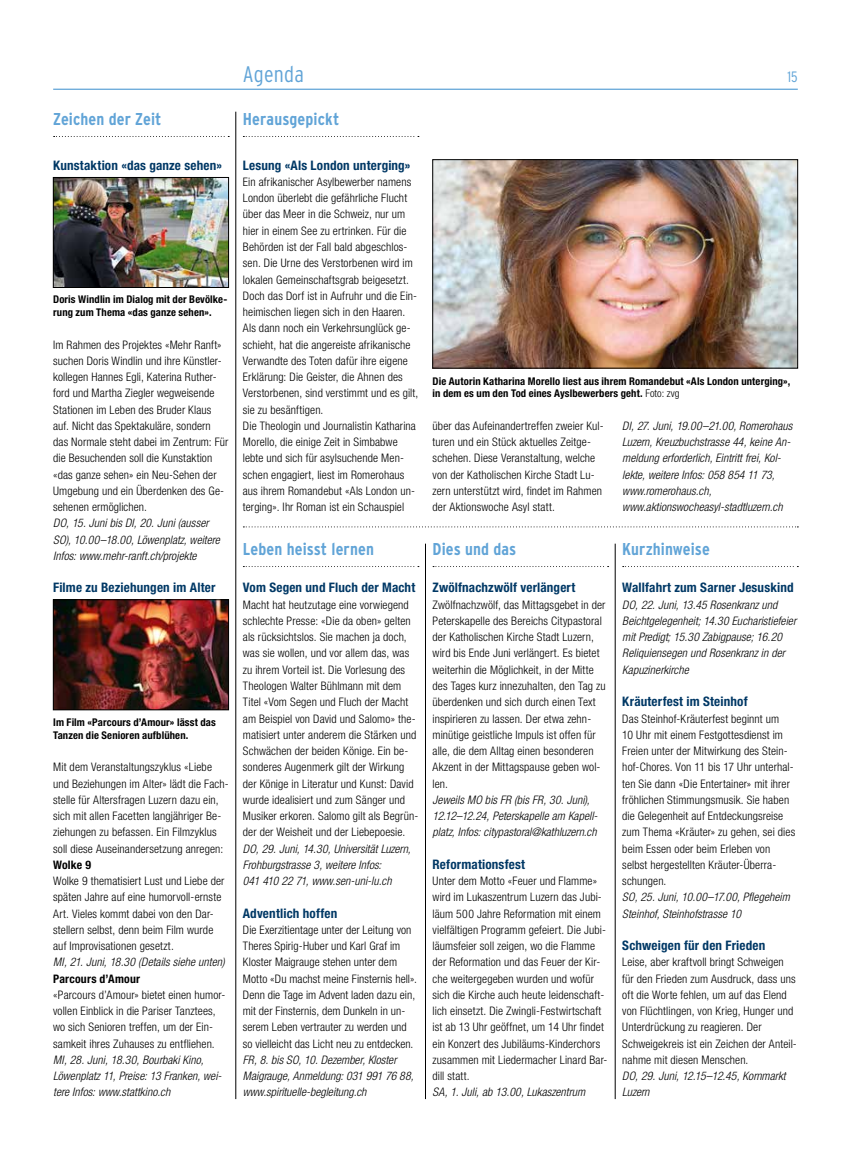
<style>
.page{position:relative;width:851px;height:1170px;background:#fff}
.page>*{position:absolute;margin:0;border:0;box-sizing:border-box;transform-origin:0 0}
.t1{font:300 condensed 22.5px "Interstate";letter-spacing:.01em;color:#61a4d7}
.t2{font:700 condensed 17.12px "Interstate";letter-spacing:.005em;color:#61a4d7}
.t3{font:300 condensed 15px "Interstate";color:#61a4d7}
.t4{font:700 condensed 13.12px "Helvetica Neue LT Std";letter-spacing:.01em;color:#003865}
.t5{font:300 condensed 11.75px/16.2px "Helvetica Neue LT Std";letter-spacing:.01em;color:#000}
.t6{font:italic 300 condensed 11.75px/16.2px "Helvetica Neue LT Std";letter-spacing:.01em;color:#000}
.t7{font:700 condensed 11.75px "Helvetica Neue LT Std";letter-spacing:.015em;color:#000}
.t8{font:700 condensed 10.62px/12.8px "Helvetica Neue LT Std";letter-spacing:.01em;color:#000}
.s1{font-weight:300}
</style>
<div class="page">
<hr style="left:53px;top:89px;width:744px;height:1px;background:#61a4d7">
<svg style="left:243px;top:526px;width:555px;height:1px"></svg>
<svg style="left:433px;top:566px;width:175px;height:1px"></svg>
<svg style="left:54px;top:136px;width:175px;height:1px"></svg>
<svg style="left:622px;top:566px;width:176px;height:1px"></svg>
<svg style="left:243px;top:566px;width:176px;height:1px"></svg>
<hr style="left:615px;top:543px;width:1px;height:555px;background:#000">
<hr style="left:425px;top:543px;width:1px;height:555px;background:#000">
<hr style="left:235px;top:112px;width:1px;height:986px;background:#000">
<svg style="left:243px;top:136px;width:176px;height:1px"></svg>
<img style="left:434px;top:161px;width:361px;height:205px">
<div style="left:432px;top:159px;width:365px;height:209px;border:1px solid #000"></div>
<img style="left:55px;top:179px;width:172px;height:106px">
<div style="left:53px;top:177px;width:176px;height:110px;border:1px solid #000"></div>
<img style="left:55px;top:601px;width:172px;height:107px">
<div style="left:53px;top:599px;width:176px;height:111px;border:1px solid #000"></div>
<h2 class="t2" style="left:53px;top:110px;width:110px">Zeichen der Zeit</h2>
<p class="t4" style="left:53px;top:157px;width:170px">Kunstaktion «das ganze sehen»</p>
<p class="t8" style="left:53px;top:293px;width:176px">Doris Windlin im Dialog mit der Bevölke&shy;rung zum Thema «das ganze sehen».</p>
<p class="t5" style="left:53px;top:336px;width:177px">Im Rahmen des Projektes «Mehr Ranft» suchen Doris Windlin und ihre Künstler&shy;kollegen Hannes Egli, Katerina Ruther&shy;ford und Martha Ziegler wegweisende Stationen im Leben des Bruder Klaus auf. Nicht das Spektakuläre, sondern das Normale steht dabei im Zentrum: Für die Besuchenden soll die Kunstaktion «das ganze sehen» ein Neu-Sehen der Umgebung und ein Überdenken des Ge&shy;sehenen ermöglichen.</p>
<p class="t6" style="left:53px;top:515px;width:168px">DO, 15. Juni bis DI, 20. Juni (ausser<br>SO), 10.00–18.00, Löwenplatz, weitere<br>Infos: www.mehr-ranft.ch/projekte</p>
<p class="t4" style="left:53px;top:579px;width:164px">Filme zu Beziehungen im Alter</p>
<p class="t8" style="left:53px;top:715px;width:164px">Im Film «Parcours d’Amour» lässt das<br>Tanzen die Senioren aufblühen.</p>
<p class="t5" style="left:53px;top:758px;width:177px">Mit dem Veranstaltungszyklus «Liebe und Beziehungen im Alter» lädt die Fach&shy;stelle für Altersfragen Luzern dazu ein, sich mit allen Facetten langjähriger Be&shy;ziehungen zu befassen. Ein Filmzyklus soll diese Auseinandersetzung anregen:</p>
<p class="t7" style="left:53px;top:857px;width:39px">Wolke 9</p>
<p class="t5" style="left:53px;top:872px;width:173px">Wolke 9 thematisiert Lust und Liebe der späten Jahre auf eine humorvoll-ernste Art. Vieles kommt dabei von den Dar&shy;stellern selbst, denn beim Film wurde auf Improvisationen gesetzt.</p>
<p class="t6" style="left:53px;top:954px;width:173px">MI, 21. Juni, 18.30 (Details siehe unten)</p>
<p class="t7" style="left:53px;top:971px;width:88px">Parcours d’Amour</p>
<p class="t5" style="left:53px;top:986px;width:173px">«Parcours d’Amour» bietet einen humor&shy;vollen Einblick in die Pariser Tanztees, wo sich Senioren treffen, um der Ein&shy;samkeit ihres Zuhauses zu entfliehen.</p>
<p class="t6" style="left:53px;top:1051px;width:170px">MI, 28. Juni, 18.30, Bourbaki Kino,<br>Löwenplatz 11, Preise: 13 Franken, wei&shy;tere Infos: www.stattkino.ch</p>
<h1 class="t1" style="left:243px;top:62px;width:63px">Agenda</h1>
<p class="t3" style="left:787px;top:68px;width:12px">15</p>
<h2 class="t2" style="left:243px;top:110px;width:98px">Herausgepickt</h2>
<p class="t4" style="left:243px;top:157px;width:169px">Lesung «Als London unterging»</p>
<p class="t5" style="left:243px;top:173px;width:177px">Ein afrikanischer Asylbewerber namens London überlebt die gefährliche Flucht über das Meer in die Schweiz, nur um hier in einem See zu ertrinken. Für die Behörden ist der Fall bald abgeschlos&shy;sen. Die Urne des Verstorbenen wird im lokalen Gemeinschaftsgrab beigesetzt.<br>Doch das Dorf ist in Aufruhr und die Ein&shy;heimischen liegen sich in den Haaren.<br>Als dann noch ein Verkehrsunglück ge&shy;schieht, hat die angereiste afrikanische Verwandte des Toten dafür ihre eigene Erklärung: Die Geister, die Ahnen des Verstorbenen, sind verstimmt und es gilt, sie zu besänftigen.<br>Die Theologin und Journalistin Katharina Morello, die einige Zeit in Simbabwe lebte und sich für asylsuchende Men&shy;schen engagiert, liest im Romerohaus aus ihrem Romandebut «Als London un&shy;terging». Ihr Roman ist ein Schauspiel</p>
<h2 class="t2" style="left:243px;top:540px;width:133px">Leben heisst lernen</h2>
<p class="t4" style="left:243px;top:579px;width:174px">Vom Segen und Fluch der Macht</p>
<p class="t5" style="left:243px;top:596px;width:177px">Macht hat heutzutage eine vorwiegend schlechte Presse: «Die da oben» gelten als rücksichtslos. Sie machen ja doch, was sie wollen, und vor allem das, was zu ihrem Vorteil ist. Die Vorlesung des Theologen Walter Bühlmann mit dem Titel «Vom Segen und Fluch der Macht am Beispiel von David und Salomo» the&shy;matisiert unter anderem die Stärken und Schwächen der beiden Könige. Ein be&shy;sonderes Augenmerk gilt der Wirkung der Könige in Literatur und Kunst: David wurde idealisiert und zum Sänger und Musiker erkoren. Salomo gilt als Begrün&shy;der der Weisheit und der Liebepoesie.</p>
<p class="t6" style="left:243px;top:840px;width:169px">DO, 29. Juni, 14.30, Universität Luzern,<br>Frohburgstrasse 3, weitere Infos:<br>041 410 22 71, www.sen-uni-lu.ch</p>
<p class="t4" style="left:243px;top:904px;width:96px">Adventlich hoffen</p>
<p class="t5" style="left:243px;top:921px;width:176px">Die Exerzitientage unter der Leitung von Theres Spirig-Huber und Karl Graf im Kloster Maigrauge stehen unter dem Motto «Du machst meine Finsternis hell».<br>Denn die Tage im Advent laden dazu ein, mit der Finsternis, dem Dunkeln in un&shy;serem Leben vertrauter zu werden und so vielleicht das Licht neu zu entdecken.</p>
<p class="t6" style="left:243px;top:1051px;width:172px">FR, 8. bis SO, 10. Dezember, Kloster<br>Maigrauge, Anmeldung: 031 991 76 88, www.spirituelle-begleitung.ch</p>
<p class="t8" style="left:432px;top:374px;width:359px">Die Autorin Katharina Morello liest aus ihrem Romandebut «Als London unterging», in dem es um den Tod eines Ayslbewerbers geht. <span class="s1">Foto: zvg</span></p>
<p class="t5" style="left:432px;top:417px;width:173px">über das Aufeinandertreffen zweier Kul&shy;turen und ein Stück aktuelles Zeitge&shy;schehen. Diese Veranstaltung, welche von der Katholischen Kirche Stadt Lu&shy;zern unterstützt wird, findet im Rahmen der Aktionswoche Asyl statt.</p>
<p class="t6" style="left:622px;top:418px;width:172px">DI, 27. Juni, 19.00–21.00, Romerohaus Luzern, Kreuzbuchstrasse 44, keine An&shy;meldung erforderlich, Eintritt frei, Kol&shy;lekte, weitere Infos: 058 854 11 73, www.romerohaus.ch, www.aktionswocheasyl-stadtluzern.ch</p>
<h2 class="t2" style="left:432px;top:540px;width:85px">Dies und das</h2>
<p class="t4" style="left:432px;top:579px;width:144px">Zwölfnachzwölf verlängert</p>
<p class="t5" style="left:432px;top:596px;width:174px">Zwölfnachzwölf, das Mittagsgebet in der Peterskapelle des Bereichs Citypastoral der Katholischen Kirche Stadt Luzern, wird bis Ende Juni verlängert. Es bietet weiterhin die Möglichkeit, in der Mitte des Tages kurz innezuhalten, den Tag zu überdenken und sich durch einen Text inspirieren zu lassen. Der etwa zehn&shy;minütige geistliche Impuls ist offen für alle, die dem Alltag einen besonderen Akzent in der Mittagspause geben wol&shy;len.</p>
<p class="t6" style="left:432px;top:791px;width:166px">Jeweils MO bis FR (bis FR, 30. Juni),<br>12.12–12.24, Peterskapelle am Kapell&shy;platz, Infos: citypastoral@kathluzern.ch</p>
<p class="t4" style="left:432px;top:856px;width:94px">Reformationsfest</p>
<p class="t5" style="left:432px;top:872px;width:176px">Unter dem Motto «Feuer und Flamme» wird im Lukaszentrum Luzern das Jubi&shy;läum 500 Jahre Reformation mit einem vielfältigen Programm gefeiert. Die Jubi&shy;läumsfeier soll zeigen, wo die Flamme der Reformation und das Feuer der Kir&shy;che weitergegeben wurden und wofür sich die Kirche auch heute leidenschaft&shy;lich einsetzt. Die Zwingli-Festwirtschaft ist ab 13 Uhr geöffnet, um 14 Uhr findet ein Konzert des Jubiläums-Kinderchors zusammen mit Liedermacher Linard Bar&shy;dill statt.</p>
<p class="t6" style="left:432px;top:1084px;width:154px">SA, 1. Juli, ab 13.00, Lukaszentrum</p>
<h2 class="t2" style="left:622px;top:540px;width:89px">Kurzhinweise</h2>
<p class="t4" style="left:622px;top:579px;width:173px">Wallfahrt zum Sarner Jesuskind</p>
<p class="t6" style="left:622px;top:596px;width:175px">DO, 22. Juni, 13.45 Rosenkranz und Beichtgelegenheit; 14.30 Eucharistiefeier mit Predigt; 15.30 Zabigpause; 16.20<br>Reliquiensegen und Rosenkranz in der Kapuzinerkirche</p>
<p class="t4" style="left:622px;top:693px;width:127px">Kräuterfest im Steinhof</p>
<p class="t5" style="left:622px;top:710px;width:174px">Das Steinhof-Kräuterfest beginnt um<br>10 Uhr mit einem Festgottesdienst im Freien unter der Mitwirkung des Stein&shy;hof-Chores. Von 11 bis 17 Uhr unterhal&shy;ten Sie dann «Die Entertainer» mit ihrer fröhlichen Stimmungsmusik. Sie haben die Gelegenheit auf Entdeckungsreise zum Thema «Kräuter» zu gehen, sei dies beim Essen oder beim Erleben von selbst hergestellten Kräuter-Überra&shy;schungen.</p>
<p class="t6" style="left:622px;top:889px;width:169px">SO, 25. Juni, 10.00–17.00, Pflegeheim<br>Steinhof, Steinhofstrasse 10</p>
<p class="t4" style="left:622px;top:937px;width:145px">Schweigen für den Frieden</p>
<p class="t5" style="left:622px;top:953px;width:176px">Leise, aber kraftvoll bringt Schweigen für den Frieden zum Ausdruck, dass uns oft die Worte fehlen, um auf das Elend von Flüchtlingen, von Krieg, Hunger und Unterdrückung zu reagieren. Der Schweigekreis ist ein Zeichen der Anteil&shy;nahme mit diesen Menschen.</p>
<p class="t6" style="left:622px;top:1068px;width:165px">DO, 29. Juni, 12.15–12.45, Kornmarkt<br>Luzern</p>
</div>
